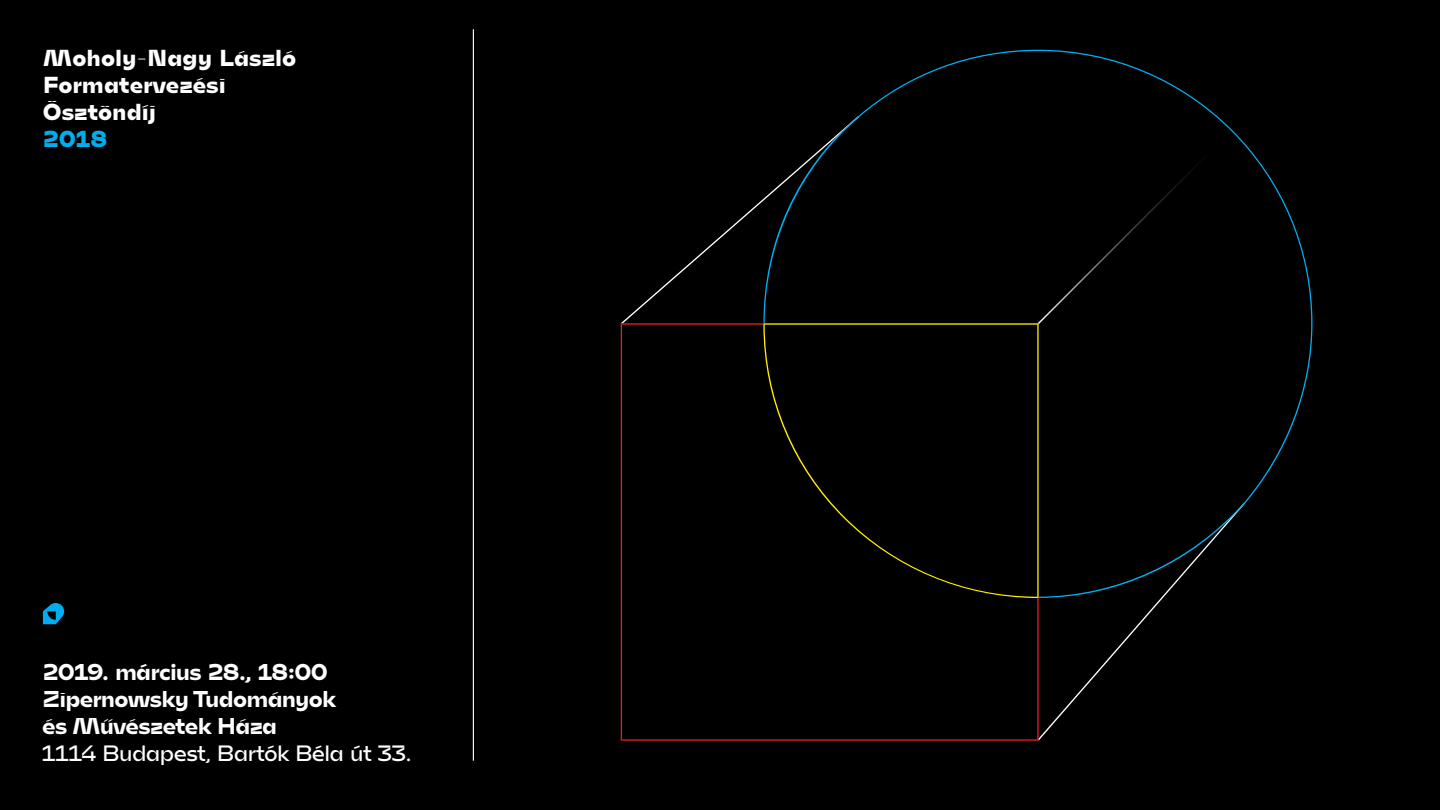
<style>
.page{position:relative;width:1440px;height:810px;background:#000}
.page>*{position:absolute;margin:0;border:0;box-sizing:border-box;transform-origin:0 0}
.t1{font:700 22.5px/27px "Mohol";letter-spacing:-.035em;color:#fff}
.t2{font:900 22.5px/27px "Mohol";color:#fff}
.t3{font:100 22.5px "Mohol";letter-spacing:-.035em;color:#fff}
.t4{font:900 22.5px "Mohol";color:#00aeef}
</style>
<div class="page">
<svg style="left:621px;top:199px;width:142px;height:124px"></svg>
<svg style="left:621px;top:323px;width:418px;height:418px"></svg>
<svg style="left:1039px;top:598px;width:124px;height:142px"></svg>
<svg style="left:763px;top:50px;width:549px;height:548px"></svg>
<svg style="left:43px;top:603px;width:21px;height:21px"></svg>
<hr style="left:473px;top:29px;width:1px;height:732px;background:#fff">
<p class="t2" style="left:43px;top:43px;width:255px">Moholy-Nagy László<br>Formatervezési<br>Ösztöndíj</p>
<p class="t4" style="left:43px;top:125px;width:66px">2018</p>
<p class="t1" style="left:42px;top:658px;width:296px">2019. március 28., 18:00<br>Zipernowsky Tudományok és Művészetek Háza</p>
<p class="t3" style="left:42px;top:740px;width:372px">1114 Budapest, Bartók Béla út 33.</p>
</div>
